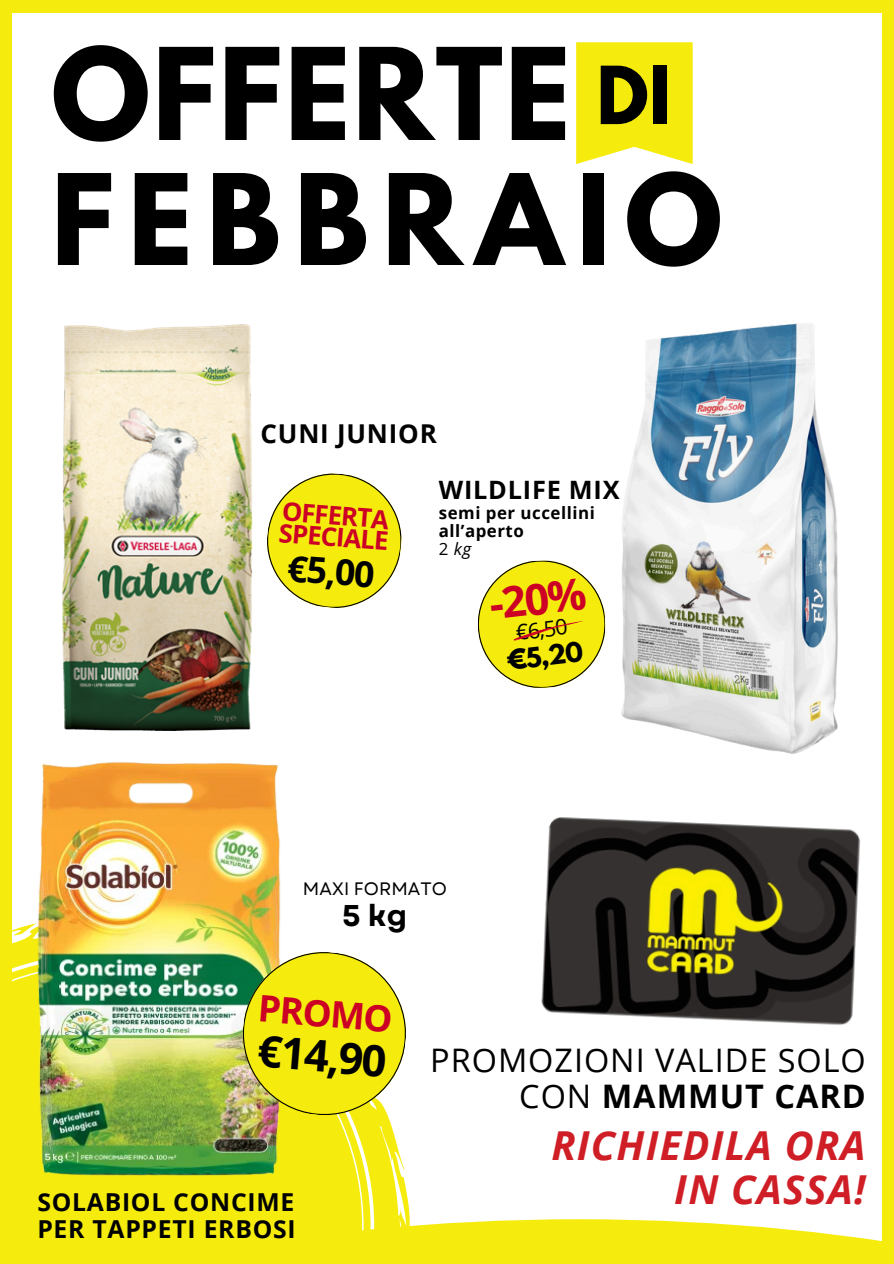
<style>
.page{position:relative;width:894px;height:1264px;background:#fff}
.page>*{position:absolute;margin:0;border:0;box-sizing:border-box;transform-origin:0 0}
.t1{font:700 112.95px "League Spartan";letter-spacing:.02em;color:#000}
.t2{font:700 111.45px "League Spartan";letter-spacing:.12em;color:#000}
.t3{font:700 70.8px "League Spartan";color:#000}
.t4{font:700 43.5px "Open Sans";color:#000}
.t5{font:700 43.2px "Open Sans";color:#cc0025}
.t6{font:italic 700 39.9px/44.2px "Open Sans";letter-spacing:.03em;color:#cf1e25;text-align:right}
.t7{font:700 36.6px "Open Sans";color:#cc0025}
.t8{font:700 35.85px "Open Sans";color:#000}
.t9{font:32.4px/35.8px "Open Sans";letter-spacing:.03em;color:#000;text-align:right}
.t10{font:700 30px "Garet";color:#000}
.t11{font:700 25.95px "Open Sans";letter-spacing:.03em;color:#000}
.t12{font:700 25.65px/21.5px "Open Sans";color:#cc0025}
.t13{font:700 25.35px "Open Sans";letter-spacing:.03em;color:#000}
.t14{font:700 24.75px/27px "Open Sans";letter-spacing:.03em;color:#000}
.t15{font:700 24.3px "League Spartan";color:#000}
.t16{font:21.6px "Open Sans";color:#000}
.t17{font:18px "Garet";color:#000}
.t18{font:700 16.8px "Open Sans";letter-spacing:.03em;color:#000}
.t19{font:italic 16.8px "Open Sans";color:#000}
.s1{font-style:normal}
.s2{font-weight:700}
</style>
<div class="page">
<svg style="left:12px;top:924px;width:398px;height:295px;background:#f6ee32"></svg>
<img style="left:34px;top:762px;width:255px;height:416px">
<div style="left:0;top:0;width:12px;height:1244px;background:#f5ec0e"></div>
<div style="left:881px;top:0;width:12px;height:1244px;background:#f5ec0e"></div>
<div style="left:0;top:0;width:893px;height:12px;background:#f5ec0e"></div>
<svg style="left:576px;top:42px;width:116px;height:122px;background:#f5ed1f"></svg>
<img style="left:621px;top:323px;width:217px;height:431px">
<svg style="left:478px;top:560px;width:128px;height:128px"></svg>
<img style="left:62px;top:324px;width:191px;height:406px">
<svg style="left:267px;top:473px;width:135px;height:135px"></svg>
<svg style="left:239px;top:947px;width:171px;height:172px;background:#e8e339"></svg>
<img style="left:541px;top:817px;width:320px;height:208px">
<div style="left:0;top:1219px;width:893px;height:44px;background:#f5ec0e"></div>
<h2 class="t1" style="left:51px;top:38px;width:520px">OFFERTE</h2>
<h2 class="t2" style="left:51px;top:165px;width:672px">FEBBRAIO</h2>
<h1 class="t3" style="left:596px;top:60px;width:76px">DI</h1>
<p class="t11" style="left:260px;top:415px;width:178px">CUNI JUNIOR</p>
<p class="t12" style="left:282px;top:499px;width:111px;rotate:5deg">OFFERTA<br>SPECIALE</p>
<p class="t8" style="left:290px;top:542px;width:89px;rotate:5deg">€5,00</p>
<p class="t13" style="left:439px;top:472px;width:182px">WILDLIFE MIX</p>
<p class="t18" style="left:439px;top:501px;width:157px">semi per uccellini</p>
<h4 class="t18" style="left:439px;top:519px;width:86px">all’aperto</h4>
<p class="t19" style="left:439px;top:537px;width:34px"><span class="s1">2</span> kg</p>
<p class="t5" style="left:486px;top:574px;width:98px;rotate:-7deg">-20%</p>
<h6 class="t16" style="left:514px;top:617px;width:53px;rotate:-7deg">€6,50</h6>
<h6 class="t15" style="left:505px;top:648px;width:78px;rotate:-7deg">€5,20</h6>
<p class="t17" style="left:303px;top:875px;width:145px">MAXI FORMATO</p>
<p class="t10" style="left:342px;top:893px;width:66px">5 kg</p>
<p class="t7" style="left:261px;top:982px;width:136px;rotate:5deg">PROMO</p>
<p class="t4" style="left:260px;top:1019px;width:131px;rotate:5deg">€14,90</p>
<p class="t14" style="left:37px;top:1188px;width:260px">SOLABIOL CONCIME<br>PER TAPPETI ERBOSI</p>
<p class="t9" style="left:430px;top:1041px;width:437px">PROMOZIONI VALIDE SOLO<br>CON <span class="s2">MAMMUT CARD</span></p>
<p class="t6" style="left:551px;top:1122px;width:316px">RICHIEDILA ORA<br>IN CASSA!</p>
</div>
